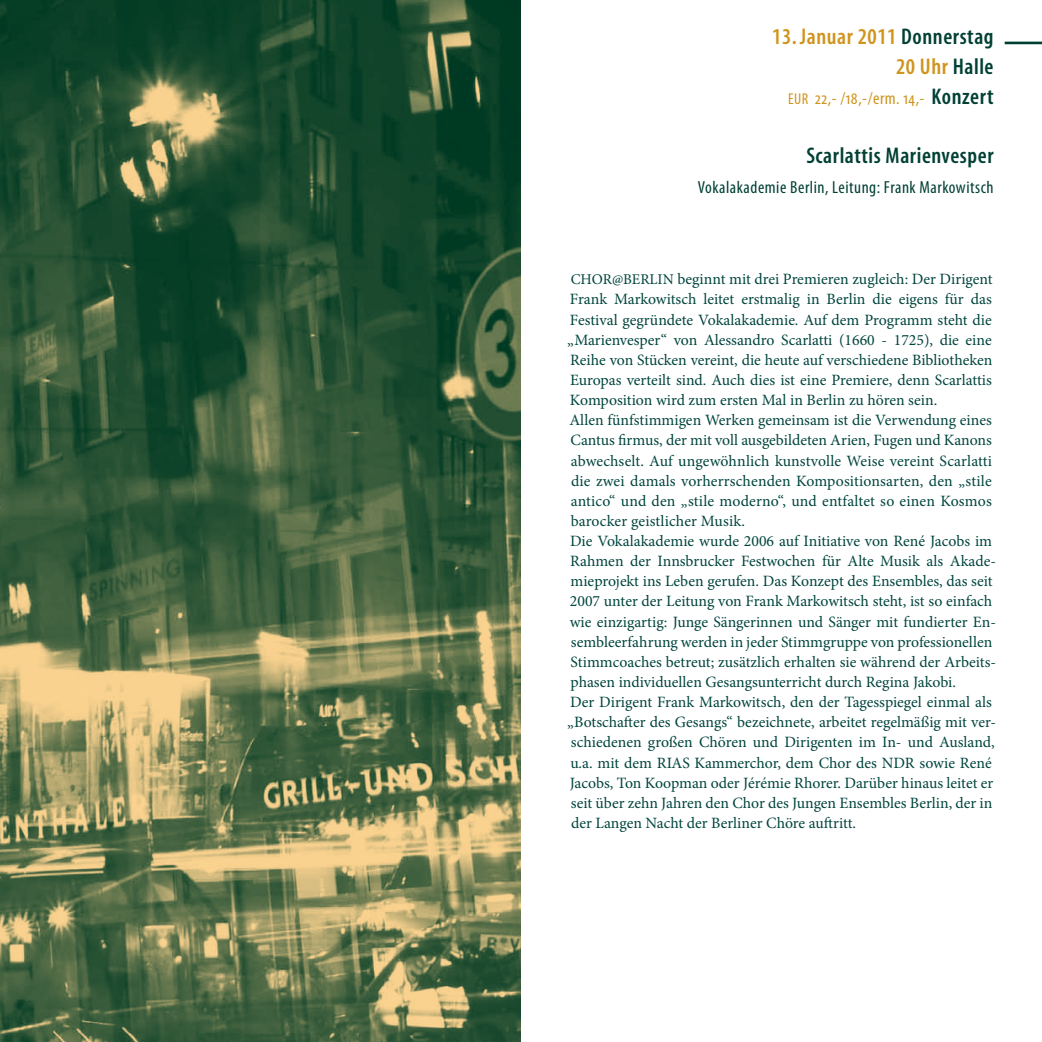
<style>
.page{position:relative;width:1042px;height:1042px;background:#fff}
.page>*{position:absolute;margin:0;border:0;box-sizing:border-box;transform-origin:0 0}
.t1{font:22.75px/29.8px "Myriad MM 565 300";letter-spacing:-.08em;color:#d0941d;text-align:right}
.t2{font:22.75px "Myriad MM 565 300";letter-spacing:-.065em;color:#004033}
.t3{font:condensed 17.5px "Myriad Pro";letter-spacing:.03em;color:#004033}
.t4{font:condensed 17.5px "Myriad Pro";letter-spacing:.03em;color:#d0941d}
.t5{font:15.75px/20.1px "Minion Pro";color:#00453e}
.s1{color:#004033}
.s2{font-size:15.75px}
.s3{font-family:"Myriad MM 565 300";font-stretch:normal;font-size:22.75px;color:#004033}
.s4{font-size:14.88px}
</style>
<div class="page">
<hr style="left:1004px;top:42px;width:38px;height:2px;background:#004033">
<img style="left:0;top:0;width:521px;height:1042px">
<h1 class="t1" style="left:772px;top:23px;width:226px">13. Januar 2011 <span class="s1">Donnerstag<br></span>20 Uhr <span class="s1">Halle</span></h1>
<p class="t4" style="left:788px;top:87px;width:208px"><span class="s2">EUR</span> 22,- /18,-/erm. 14,- <span class="s3">Konzert</span></p>
<h1 class="t2" style="left:806px;top:145px;width:190px">Scarlattis Marienvesper</h1>
<p class="t3" style="left:698px;top:177px;width:297px">Vokalakademie Berlin, Leitung: Frank Markowitsch</p>
<p class="t5" style="left:567px;top:269px;width:430px"><span class="s4">CHOR@BERLIN</span> beginnt mit drei Premieren zugleich: Der Dirigent Frank Markowitsch leitet erstmalig in Berlin die eigens für das Festival gegründete Vokalakademie. Auf dem Programm steht die „Marienvesper“ von Alessandro Scarlatti (1660 - 1725), die eine Reihe von Stücken vereint, die heute auf verschiedene Bibliotheken Europas verteilt sind. Auch dies ist eine Premiere, denn Scarlattis Komposition wird zum ersten Mal in Berlin zu hören sein.<br>Allen fünfstimmigen Werken gemeinsam ist die Verwendung eines Cantus firmus, der mit voll ausgebildeten Arien, Fugen und Kanons abwechselt. Auf ungewöhnlich kunstvolle Weise vereint Scarlatti die zwei damals vorherrschenden Kompositionsarten, den „stile antico“ und den „stile moderno“, und entfaltet so einen Kosmos barocker geistlicher Musik.<br>Die Vokalakademie wurde 2006 auf Initiative von René Jacobs im Rahmen der Innsbrucker Festwochen für Alte Musik als Akade&shy;mieprojekt ins Leben gerufen. Das Konzept des Ensembles, das seit 2007 unter der Leitung von Frank Markowitsch steht, ist so einfach wie einzigartig: Junge Sängerinnen und Sänger mit fundierter En&shy;sembleerfahrung werden in jeder Stimmgruppe von professionellen Stimmcoaches betreut; zusätzlich erhalten sie während der Arbeits&shy;phasen individuellen Gesangsunterricht durch Regina Jakobi.<br>Der Dirigent Frank Markowitsch, den der Tagesspiegel einmal als „Botschafter des Gesangs“ bezeichnete, arbeitet regelmäßig mit ver&shy;schiedenen großen Chören und Dirigenten im In- und Ausland, u.a. mit dem RIAS Kammerchor, dem Chor des NDR sowie René Jacobs, Ton Koopman oder Jérémie Rhorer. Darüber hinaus leitet er seit über zehn Jahren den Chor des Jungen Ensembles Berlin, der in der Langen Nacht der Berliner Chöre auftritt.</p>
</div>
